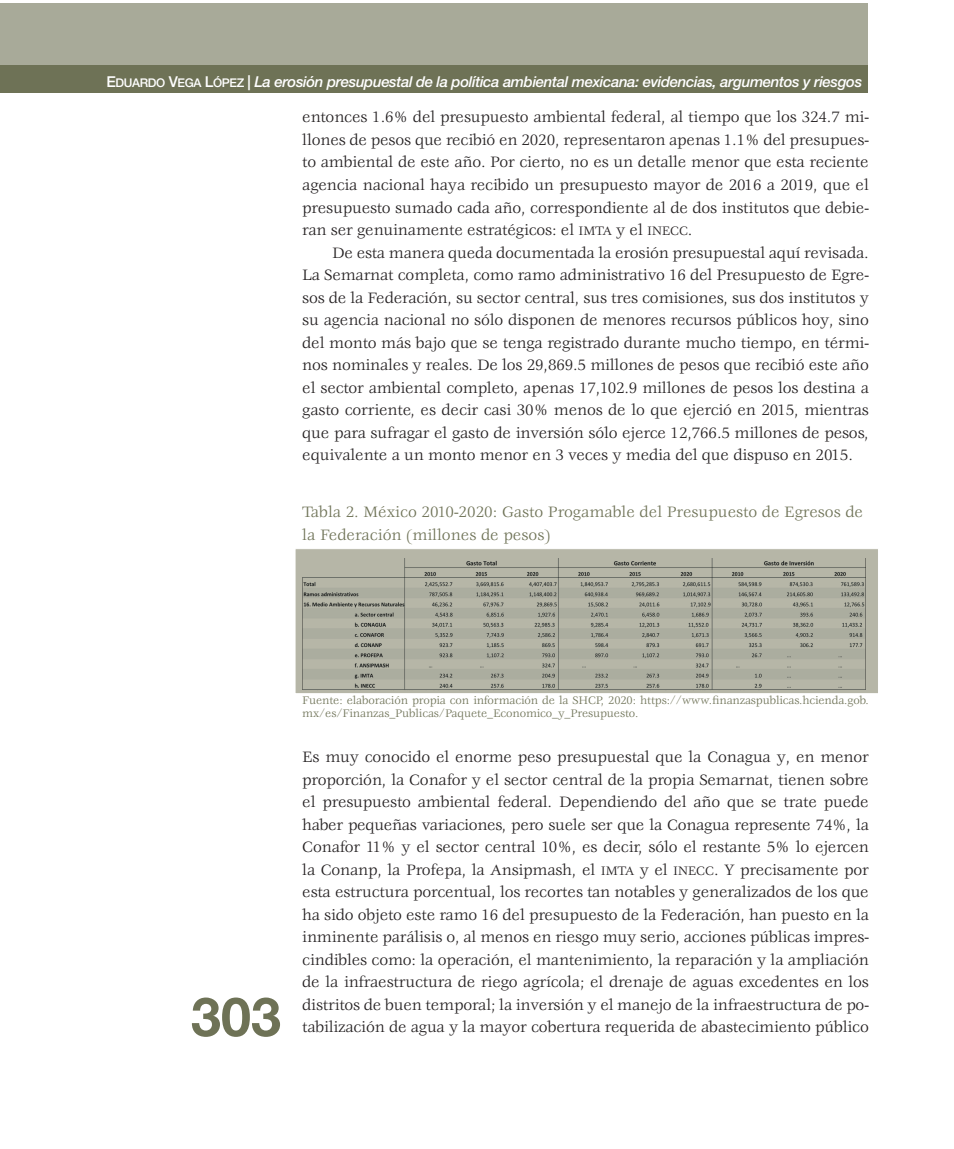
<style>
.page{position:relative;width:954px;height:1149px;background:#fff}
.page>*{position:absolute;margin:0;border:0;box-sizing:border-box;transform-origin:0 0}
.t1{font:700 54px "Helvetica Neue LT Std";color:#6e7256}
.INICIO_TXT{font:16.5px/22.5px "Veljovic";letter-spacing:-.01em;color:#231f20;text-align:justify}
.SEGUNDO_TXT{font:16.5px/22.5px "Veljovic";letter-spacing:-.01em;color:#231f20;text-align:justify}
.SUBTITULO{font:16.5px/22.5px "Veljovic";color:#6e7256}
.t2{font:italic 500 15px "Helvetica Neue LT Std";letter-spacing:-.025em;color:#fff}
.PIE_PAG{font:12px/13.5px "Veljovic";letter-spacing:-.01em;color:#6e7256}
.s1{font-family:"Helvetica Neue LT Std Md SC800";font-weight:400;font-style:normal}
.s2{font-family:"Helvetica Neue LT Std Md SC800";font-weight:400;font-style:normal;font-size:12px}
.s3{font-size:13.5px}
</style>
<div class="page">
<div style="left:0;top:3px;width:867px;height:67px;background:#a8aa99"></div>
<div style="left:0;top:66px;width:867px;height:27px;background:#6e7256"></div>
<div style="left:295px;top:548px;width:584px;height:145px;background:#b6b6a7;border:1px solid #fff"></div>
<p class="t2" style="left:106px;top:72px;width:757px"><span class="s1">E</span><span class="s2">DUARDO</span> <span class="s1">V</span><span class="s2">EGA</span> <span class="s1">L</span><span class="s2">ÓPEZ</span> | La erosión presupuestal de la política ambiental mexicana: evidencias, argumentos y riesgos</p>
<p class="INICIO_TXT" style="left:302px;top:107px;width:568px">entonces 1.6% del presupuesto ambiental federal, al tiempo que los 324.7 mi&shy;llones de pesos que recibió en 2020, representaron apenas 1.1% del presupues&shy;to ambiental de este año. Por cierto, no es un detalle menor que esta reciente agencia nacional haya recibido un presupuesto mayor de 2016 a 2019, que el presupuesto sumado cada año, correspondiente al de dos institutos que debie&shy;ran ser genuinamente estratégicos: el <span class="s3">IMTA</span> y el <span class="s3">INECC</span>.</p>
<p class="SEGUNDO_TXT" style="left:302px;top:242px;width:568px;text-indent:30px">De esta manera queda documentada la erosión presupuestal aquí revisada.<br>La Semarnat completa, como ramo administrativo 16 del Presupuesto de Egre&shy;sos de la Federación, su sector central, sus tres comisiones, sus dos institutos y su agencia nacional no sólo disponen de menores recursos públicos hoy, sino del monto más bajo que se tenga registrado durante mucho tiempo, en térmi&shy;nos nominales y reales. De los 29,869.5 millones de pesos que recibió este año el sector ambiental completo, apenas 17,102.9 millones de pesos los destina a gasto corriente, es decir casi 30% menos de lo que ejerció en 2015, mientras que para sufragar el gasto de inversión sólo ejerce 12,766.5 millones de pesos, equivalente a un monto menor en 3 veces y media del que dispuso en 2015.</p>
<p class="SUBTITULO" style="left:302px;top:501px;width:562px">Tabla 2. México 2010-2020: Gasto Progamable del Presupuesto de Egresos de la Federación (millones de pesos)</p>
<h1 class="t1" style="left:191px;top:983px;width:92px">303</h1>
<p class="PIE_PAG" style="left:302px;top:693px;width:568px">Fuente: elaboración propia con información de la SHCP, 2020: https://www.finanzaspublicas.hcienda.gob. mx/es/Finanzas_Publicas/Paquete_Economico_y_Presupuesto.</p>
<p class="INICIO_TXT" style="left:302px;top:746px;width:568px">Es muy conocido el enorme peso presupuestal que la Conagua y, en menor proporción, la Conafor y el sector central de la propia Semarnat, tienen sobre el presupuesto ambiental federal. Dependiendo del año que se trate puede haber pequeñas variaciones, pero suele ser que la Conagua represente 74%, la Conafor 11% y el sector central 10%, es decir, sólo el restante 5% lo ejercen la Conanp, la Profepa, la Ansipmash, el <span class="s3">IMTA</span> y el <span class="s3">INECC</span>. Y precisamente por esta estructura porcentual, los recortes tan notables y generalizados de los que ha sido objeto este ramo 16 del presupuesto de la Federación, han puesto en la inminente parálisis o, al menos en riesgo muy serio, acciones públicas impres&shy;cindibles como: la operación, el mantenimiento, la reparación y la ampliación de la infraestructura de riego agrícola; el drenaje de aguas excedentes en los distritos de buen temporal; la inversión y el manejo de la infraestructura de po&shy;tabilización de agua y la mayor cobertura requerida de abastecimiento público</p>
</div>
